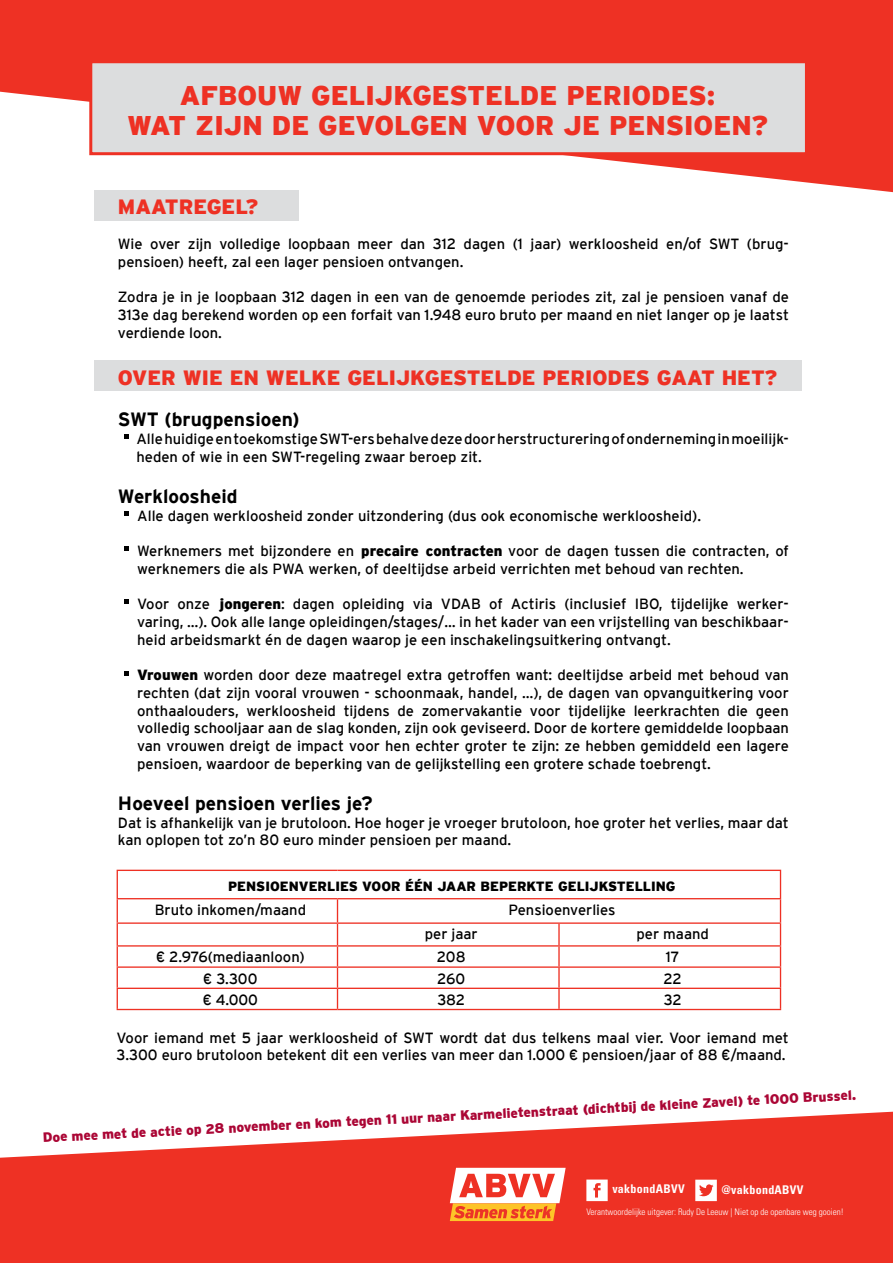
<style>
.page{position:relative;width:893px;height:1263px;background:#fff}
.page>*{position:absolute;margin:0;border:0;box-sizing:border-box;transform-origin:0 0}
.t1{font:900 27px/30px "Interstate";color:#ee3124;text-align:center}
.t2{font:900 20.7px "Interstate";color:#ee3124}
.t3{font:700 19.2px "Interstate";color:#000}
.t4{font:14.7px/17.7px "Interstate";color:#000}
.t5{font:900 13.5px "Interstate";color:#ab0635}
.t6{font:900 13.35px "Interstate";color:#000}
.t7{font:700 condensed 12px "Univers LT Std";letter-spacing:.025em;color:#fff}
.t8{font:300 condensed 9px "Univers LT Std";color:#fff}
.s1{font-weight:900}
</style>
<div class="page">
<svg style="left:0;top:0;width:893px;height:192px;fill:#ee3124"></svg>
<div style="left:89px;top:60px;width:719px;height:95px;background:#dcddde;border:3px solid #ee3124"></div>
<div style="left:94px;top:190px;width:205px;height:30px;background:#dcddde"></div>
<div style="left:94px;top:360px;width:707px;height:30px;background:#dcddde"></div>
<svg style="left:0;top:1112px;width:893px;height:151px;fill:#ee3124"></svg>
<svg style="left:450px;top:1168px;width:116px;height:53px"></svg>
<svg style="left:586px;top:1179px;width:22px;height:22px"></svg>
<svg style="left:695px;top:1180px;width:22px;height:21px"></svg>
<svg style="left:124px;top:434px;width:4px;height:5px"></svg>
<svg style="left:124px;top:511px;width:4px;height:5px"></svg>
<svg style="left:124px;top:546px;width:4px;height:5px"></svg>
<svg style="left:124px;top:599px;width:4px;height:5px"></svg>
<svg style="left:124px;top:671px;width:4px;height:5px"></svg>
<hr style="left:117px;top:898px;width:220px;height:1px;background:#ee3124">
<hr style="left:337px;top:898px;width:222px;height:1px;background:#ee3124">
<hr style="left:559px;top:898px;width:222px;height:1px;background:#ee3124">
<hr style="left:117px;top:922px;width:220px;height:2px;background:#ee3124">
<hr style="left:337px;top:922px;width:222px;height:2px;background:#ee3124">
<hr style="left:559px;top:922px;width:222px;height:2px;background:#ee3124">
<hr style="left:558px;top:924px;width:2px;height:21px;background:#ee3124">
<hr style="left:337px;top:945px;width:222px;height:1px;background:#ee3124">
<hr style="left:559px;top:945px;width:222px;height:1px;background:#ee3124">
<hr style="left:558px;top:946px;width:2px;height:20px;background:#ee3124">
<hr style="left:337px;top:966px;width:222px;height:2px;background:#ee3124">
<hr style="left:559px;top:966px;width:222px;height:2px;background:#ee3124">
<hr style="left:558px;top:968px;width:2px;height:20px;background:#ee3124">
<hr style="left:337px;top:988px;width:222px;height:1px;background:#ee3124">
<hr style="left:559px;top:988px;width:222px;height:1px;background:#ee3124">
<hr style="left:558px;top:989px;width:2px;height:20px;background:#ee3124">
<svg style="left:780px;top:871px;width:1px;height:138px"></svg>
<hr style="left:337px;top:1009px;width:222px;height:1px;background:#ee3124">
<hr style="left:559px;top:1009px;width:222px;height:1px;background:#ee3124">
<hr style="left:117px;top:870px;width:220px;height:1px;background:#ee3124">
<hr style="left:337px;top:870px;width:222px;height:1px;background:#ee3124">
<hr style="left:559px;top:870px;width:222px;height:1px;background:#ee3124">
<hr style="left:117px;top:945px;width:220px;height:1px;background:#ee3124">
<hr style="left:117px;top:966px;width:220px;height:2px;background:#ee3124">
<hr style="left:117px;top:988px;width:220px;height:1px;background:#ee3124">
<svg style="left:117px;top:871px;width:1px;height:138px"></svg>
<svg style="left:337px;top:899px;width:1px;height:110px"></svg>
<hr style="left:117px;top:1009px;width:220px;height:1px;background:#ee3124">
<h1 class="t1" style="left:127px;top:80px;width:642px">AFBOUW GELIJKGESTELDE PERIODES:<br>WAT ZIJN DE GEVOLGEN VOOR JE PENSIOEN?</h1>
<h2 class="t2" style="left:118px;top:194px;width:142px">MAATREGEL?</h2>
<p class="t4" style="left:118px;top:235px;width:672px">Wie over zijn volledige loopbaan meer dan 312 dagen (1 jaar) werkloosheid en/of SWT (brug&shy;pensioen) heeft, zal een lager pensioen ontvangen.</p>
<p class="t4" style="left:118px;top:288px;width:672px;text-align:justify">Zodra je in je loopbaan 312 dagen in een van de genoemde periodes zit, zal je pensioen vanaf de 313e dag berekend worden op een forfait van 1.948 euro bruto per maand en niet langer op je laatst verdiende loon.</p>
<h2 class="t2" style="left:118px;top:366px;width:661px">OVER WIE EN WELKE GELIJKGESTELDE PERIODES GAAT HET?</h2>
<h3 class="t3" style="left:118px;top:409px;width:183px">SWT (brugpensioen)</h3>
<p class="t4" style="left:136px;top:430px;width:654px">Alle huidige en toekomstige SWT-ers behalve deze door herstructurering of onderneming in moeilijk&shy;heden of wie in een SWT-regeling zwaar beroep zit.</p>
<h3 class="t3" style="left:118px;top:485px;width:121px">Werkloosheid</h3>
<p class="t4" style="left:137px;top:507px;width:565px">Alle dagen werkloosheid zonder uitzondering (dus ook economische werkloosheid).</p>
<p class="t4" style="left:137px;top:542px;width:653px">Werknemers met bijzondere en <span class="s1">precaire contracten</span> voor de dagen tussen die contracten, of werknemers die als PWA werken, of deeltijdse arbeid verrichten met behoud van rechten.</p>
<p class="t4" style="left:137px;top:595px;width:653px;text-align:justify">Voor onze <span class="s1">jongeren</span>: dagen opleiding via VDAB of Actiris (inclusief IBO, tijdelijke werker&shy;varing, …). Ook alle lange opleidingen/stages/… in het kader van een vrijstelling van beschikbaar&shy;heid arbeidsmarkt én de dagen waarop je een inschakelingsuitkering ontvangt.</p>
<p class="t4" style="left:137px;top:666px;width:653px;text-align:justify"><span class="s1">Vrouwen</span> worden door deze maatregel extra getroffen want: deeltijdse arbeid met behoud van rechten (dat zijn vooral vrouwen - schoonmaak, handel, …), de dagen van opvanguitkering voor onthaalouders, werkloosheid tijdens de zomervakantie voor tijdelijke leerkrachten die geen volledig schooljaar aan de slag konden, zijn ook geviseerd. Door de kortere gemiddelde loopbaan van vrouwen dreigt de impact voor hen echter groter te zijn: ze hebben gemiddeld een lagere pensioen, waardoor de beperking van de gelijkstelling een grotere schade toebrengt.</p>
<h3 class="t3" style="left:118px;top:792px;width:256px">Hoeveel pensioen verlies je?</h3>
<p class="t4" style="left:118px;top:814px;width:672px">Dat is afhankelijk van je brutoloon. Hoe hoger je vroeger brutoloon, hoe groter het verlies, maar dat kan oplopen tot zo’n 80 euro minder pensioen per maand.</p>
<p class="t6" style="left:228px;top:879px;width:449px">PENSIOENVERLIES VOOR ÉÉN JAAR BEPERKTE GELIJKSTELLING</p>
<p class="t4" style="left:155px;top:900px;width:153px">Bruto inkomen/maand</p>
<p class="t4" style="left:508px;top:900px;width:109px">Pensioenverlies</p>
<p class="t4" style="left:425px;top:925px;width:55px">per jaar</p>
<p class="t4" style="left:636px;top:925px;width:74px">per maand</p>
<p class="t4" style="left:156px;top:948px;width:150px">€ 2.976(mediaanloon)</p>
<p class="t4" style="left:437px;top:948px;width:30px">208</p>
<p class="t4" style="left:666px;top:948px;width:15px">17</p>
<p class="t4" style="left:203px;top:969px;width:56px">€ 3.300</p>
<p class="t4" style="left:437px;top:969px;width:29px">260</p>
<p class="t4" style="left:664px;top:969px;width:20px">22</p>
<p class="t4" style="left:203px;top:991px;width:57px">€ 4.000</p>
<p class="t4" style="left:437px;top:991px;width:29px">382</p>
<p class="t4" style="left:664px;top:991px;width:20px">32</p>
<p class="t4" style="left:117px;top:1028px;width:674px">Voor iemand met 5 jaar werkloosheid of SWT wordt dat dus telkens maal vier. Voor iemand met<br>3.300 euro brutoloon betekent dit een verlies van meer dan 1.000 € pensioen/jaar of 88 €/maand.</p>
<p class="t5" style="left:43px;top:1130px;width:816px;rotate:-3deg">Doe mee met de actie op 28 november en kom tegen 11 uur naar Karmelietenstraat (dichtbij de kleine Zavel) te 1000 Brussel.</p>
<p class="t7" style="left:612px;top:1182px;width:74px">vakbondABVV</p>
<p class="t7" style="left:721px;top:1182px;width:84px">@vakbondABVV</p>
<p class="t8" style="left:586px;top:1207px;width:259px">Verantwoordelijke uitgever: Rudy De Leeuw | Niet op de openbare weg gooien!</p>
</div>
